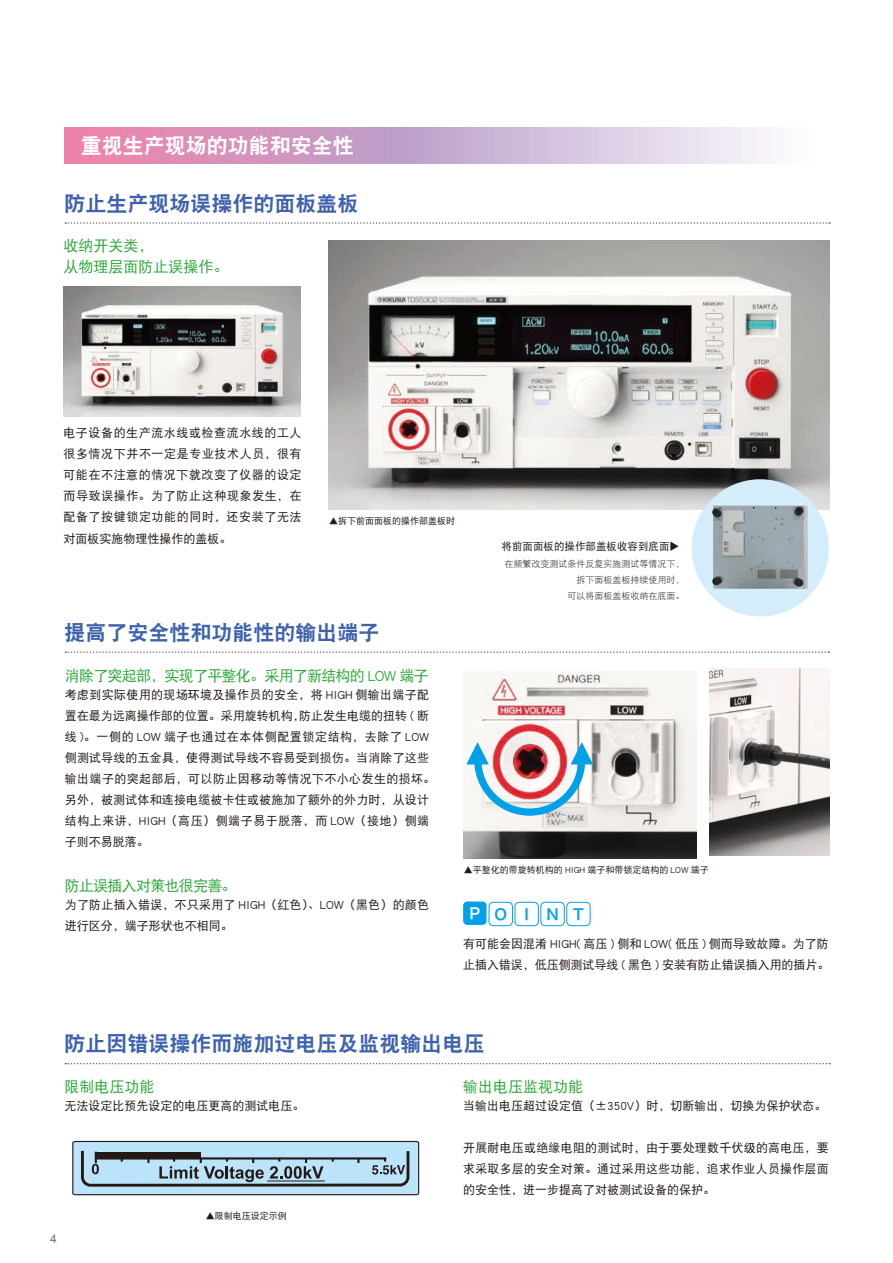
<style>
.page{position:relative;width:893px;height:1263px;background:#fff}
.page>*{position:absolute;margin:0;border:0;box-sizing:border-box;transform-origin:0 0}
.t1{font:21px "DF Hei GB W9";color:#3e62ad}
.t2{font:21px "DF Hei GB W9";color:#fff}
.t3{font:15px "DF Hei GB W5";letter-spacing:-.05em;color:#2ba839}
.t4{font:15px/21px "DF Hei GB W5";color:#2ba839}
.t5{font:15px "Hiragino Sans GB W6";letter-spacing:1.06em;color:#00a1e9}
.t6{font:12px/21px "DF Hei GB W5";letter-spacing:.015em;color:#231916;text-align:justify}
.t7{font:12px/21px "DF Hei GB W5";letter-spacing:-.005em;color:#231916}
.t8{font:12px "Arial";color:#727272}
.t9{font:10.5px "DF Hei GB W5";color:#231916}
.t10{font:9px "DF Hei GB W5";color:#231916}
.t11{font:9px/15.8px "DF Hei GB W3";color:#231916;text-align:right}
.s1{color:#fff}
</style>
<div class="page">
<svg style="left:65px;top:1063px;width:765px;height:1px"></svg>
<svg style="left:65px;top:222px;width:765px;height:2px"></svg>
<svg style="left:64px;top:128px;width:704px;height:35px;background:#d7aece"></svg>
<svg style="left:65px;top:651px;width:764px;height:2px"></svg>
<div style="left:463px;top:901px;width:23px;height:24px;background:#00a1e9;border-radius:4px"></div>
<div style="left:489px;top:902px;width:24px;height:24px;border:1px solid #00a1e9;border-radius:4px"></div>
<div style="left:515px;top:902px;width:24px;height:24px;border:1px solid #00a1e9;border-radius:4px"></div>
<div style="left:540px;top:902px;width:25px;height:24px;border:1px solid #00a1e9;border-radius:4px"></div>
<div style="left:566px;top:902px;width:24px;height:24px;border:1px solid #00a1e9;border-radius:4px"></div>
<svg style="left:72px;top:1140px;width:348px;height:56px;background:#9bb6c6"></svg>
<hr style="left:267px;top:1180px;width:58px;height:1px;background:#231916">
<img style="left:63px;top:286px;width:237px;height:130px">
<img style="left:328px;top:240px;width:502px;height:270px">
<img style="left:710px;top:668px;width:119px;height:187px">
<img style="left:463px;top:671px;width:234px;height:188px">
<img style="left:466px;top:742px;width:127px;height:77px">
<div style="left:692px;top:479px;width:137px;height:137px;background:#d3edfb;border-radius:50%"></div>
<img style="left:706px;top:499px;width:109px;height:98px">
<h1 class="t2" style="left:81px;top:134px;width:275px">重视生产现场的功能和安全性</h1>
<h1 class="t1" style="left:64px;top:192px;width:295px">防止生产现场误操作的面板盖板</h1>
<p class="t4" style="left:63px;top:235px;width:166px">收纳开关类，<br>从物理层面防止误操作。</p>
<p class="t6" style="left:63px;top:422px;width:240px">电子设备的生产流水线或检查流水线的工人很多情况下并不一定是专业技术人员，很有可能在不注意的情况下就改变了仪器的设定而导致误操作。为了防止这种现象发生，在配备了按键锁定功能的同时，还安装了无法对面板实施物理性操作的盖板。</p>
<p class="t10" style="left:329px;top:516px;width:127px">▲拆下前面面板的操作部盖板时</p>
<p class="t9" style="left:501px;top:541px;width:169px">将前面面板的操作部盖板收容到底面</p>
<p class="t9" style="left:680px;top:541px;width:12px;rotate:90deg">▲</p>
<p class="t11" style="left:504px;top:556px;width:181px">在频繁改变测试条件反复实施测试等情况下，拆下面板盖板持续使用时，<br>可以将面板盖板收纳在底面。</p>
<h1 class="t1" style="left:64px;top:621px;width:316px">提高了安全性和功能性的输出端子</h1>
<p class="t3" style="left:65px;top:667px;width:365px">消除了突起部，实现了平整化。采用了新结构的 LOW 端子</p>
<p class="t6" style="left:65px;top:684px;width:372px;text-align:left">考虑到实际使用的现场环境及操作员的安全，将 HIGH 侧输出端子配置在最为远离操作部的位置。采用旋转机构，防止发生电缆的扭转 ( 断线 )。一侧的 LOW 端子也通过在本体侧配置锁定结构，去除了 LOW侧测试导线的五金具，使得测试导线不容易受到损伤。当消除了这些输出端子的突起部后，可以防止因移动等情况下不小心发生的损坏。另外，被测试体和连接电缆被卡住或被施加了额外的外力时，从设计结构上来讲，HIGH（高压）侧端子易于脱落，而 LOW（接地）侧端子则不易脱落。</p>
<p class="t3" style="left:65px;top:877px;width:173px">防止误插入对策也很完善。</p>
<p class="t6" style="left:65px;top:894px;width:366px">为了防止插入错误，不只采用了 HIGH（红色）、LOW（黑色）的颜色进行区分，端子形状也不相同。</p>
<p class="t10" style="left:464px;top:865px;width:246px">▲平整化的带旋转机构的 HIGH 端子和带锁定结构的 LOW 端子</p>
<p class="t5" style="left:469px;top:904px;width:116px"><span class="s1">P</span>OINT</p>
<p class="t7" style="left:463px;top:933px;width:368px">有可能会因混淆 HIGH( 高压 ) 侧和 LOW( 低压 ) 侧而导致故障。为了防止插入错误，低压侧测试导线 ( 黑色 ) 安装有防止错误插入用的插片。</p>
<h1 class="t1" style="left:64px;top:1032px;width:421px">防止因错误操作而施加过电压及监视输出电压</h1>
<p class="t4" style="left:463px;top:1075px;width:121px">输出电压监视功能</p>
<p class="t6" style="left:463px;top:1095px;width:365px">当输出电压超过设定值（±350V）时，切断输出，切换为保护状态。</p>
<p class="t6" style="left:463px;top:1137px;width:367px">开展耐电压或绝缘电阻的测试时，由于要处理数千伏级的高电压，要求采取多层的安全对策。通过采用这些功能，追求作业人员操作层面的安全性，进一步提高了对被测试设备的保护。</p>
<p class="t3" style="left:64px;top:1078px;width:91px">限制电压功能</p>
<p class="t6" style="left:64px;top:1095px;width:241px">无法设定比预先设定的电压更高的测试电压。</p>
<p class="t8" style="left:50px;top:1231px;width:8px">4</p>
<p class="t10" style="left:206px;top:1210px;width:82px">▲限制电压设定示例</p>
</div>
